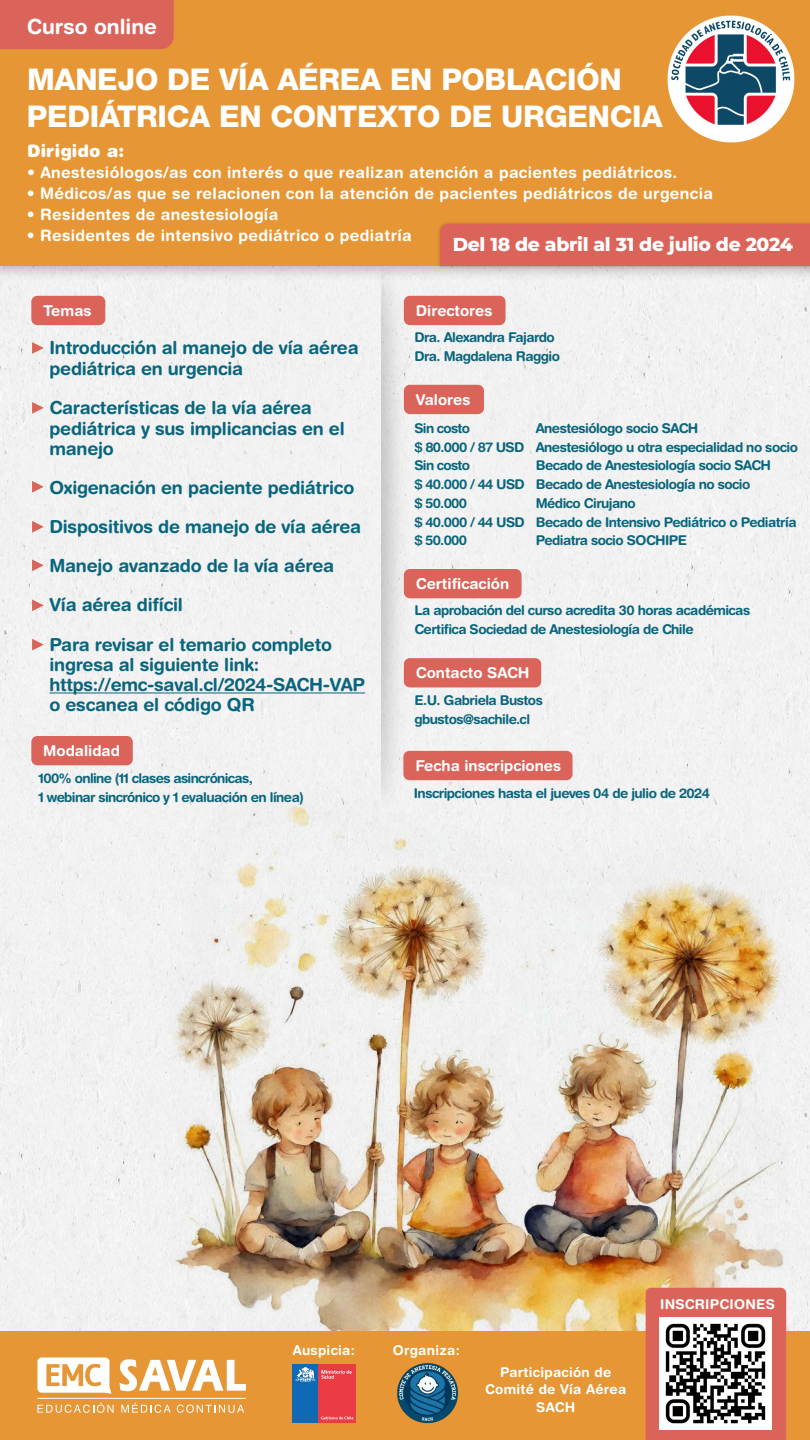
<style>
.page{position:relative;width:810px;height:1440px;background:#fff}
.page>*{position:absolute;margin:0;border:0;box-sizing:border-box;transform-origin:0 0}
.t1{font:800 30px/36.8px "Helvetica Neue LT Std";letter-spacing:-.01em;color:#fff}
.t2{font:700 21px "Helvetica Rounded";color:#fff}
.t3{font:800 18.75px "Montserrat";letter-spacing:-.015em;color:#fff}
.t4{font:700 18px/20.2px "Helvetica Rounded";letter-spacing:-.015em;color:#0a667d}
.t5{font:900 17.25px "Helvetica Rounded LT Std";letter-spacing:.01em;color:#fff}
.t6{font:700 15.75px "Helvetica Rounded";letter-spacing:.02em;color:#fff}
.t7{font:700 15px "Helvetica Rounded";color:#fff}
.t8{font:700 13.5px/18.8px "Helvetica Rounded";letter-spacing:-.04em;color:#0a667d}
.t9{font:700 13.5px/17.2px "Helvetica Rounded";letter-spacing:.02em;color:#fff;text-align:center}
</style>
<div class="page">
<div style="left:0;top:286px;width:810px;height:1046px;background:#f1f1f1"></div>
<img style="left:170px;top:770px;width:618px;height:562px">
<hr style="left:49px;top:693px;width:316px;height:1px;background:#0a667d">
<svg style="left:32px;top:342px;width:12px;height:12px"></svg>
<svg style="left:32px;top:402px;width:12px;height:12px"></svg>
<svg style="left:32px;top:481px;width:12px;height:12px"></svg>
<svg style="left:32px;top:521px;width:12px;height:12px"></svg>
<svg style="left:32px;top:559px;width:12px;height:12px"></svg>
<svg style="left:32px;top:599px;width:12px;height:12px"></svg>
<svg style="left:32px;top:639px;width:12px;height:11px"></svg>
<div style="left:0;top:1332px;width:810px;height:108px;background:#e69634"></div>
<svg style="left:37px;top:1358px;width:74px;height:36px"></svg>
<svg style="left:119px;top:1359px;width:127px;height:32px"></svg>
<svg style="left:37px;top:1402px;width:77px;height:11px"></svg>
<svg style="left:121px;top:1403px;width:50px;height:10px"></svg>
<svg style="left:177px;top:1405px;width:67px;height:8px"></svg>
<hr style="left:37px;top:1398px;width:209px;height:1px;background:#fff">
<img style="left:381px;top:286px;width:35px;height:521px">
<div style="left:404px;top:296px;width:102px;height:29px;background:#db645a;border-radius:6px"></div>
<div style="left:31px;top:296px;width:74px;height:29px;background:#db645a;border-radius:6px"></div>
<div style="left:31px;top:736px;width:102px;height:29px;background:#db645a;border-radius:6px"></div>
<img style="left:0;top:266px;width:810px;height:20px">
<div style="left:0;top:0;width:810px;height:266px;background:#e69634"></div>
<div style="left:0;top:0;width:174px;height:49px;background:#db645a"></div>
<img style="left:667px;top:15px;width:128px;height:128px">
<div style="left:404px;top:385px;width:80px;height:29px;background:#db645a;border-radius:6px"></div>
<div style="left:404px;top:569px;width:118px;height:29px;background:#db645a;border-radius:6px"></div>
<div style="left:404px;top:658px;width:137px;height:29px;background:#db645a;border-radius:6px"></div>
<div style="left:403px;top:751px;width:170px;height:29px;background:#db645a;border-radius:6px"></div>
<div style="left:646px;top:1288px;width:140px;height:152px;background:#db645a"></div>
<img style="left:660px;top:1318px;width:112px;height:112px">
<img style="left:397px;top:1363px;width:61px;height:61px">
<img style="left:435px;top:222px;width:375px;height:49px">
<div style="left:440px;top:224px;width:370px;height:42px;background:#db645a"></div>
<div style="left:292px;top:1364px;width:27px;height:58px;background:#0f69b4"></div>
<div style="left:319px;top:1364px;width:37px;height:58px;background:#eb3c46"></div>
<svg style="left:321px;top:1416px;width:32px;height:3px"></svg>
<svg style="left:295px;top:1367px;width:57px;height:15px"></svg>
<h2 class="t2" style="left:27px;top:13px;width:132px">Curso online</h2>
<h1 class="t1" style="left:27px;top:61px;width:637px">MANEJO DE VÍA AÉREA EN POBLACIÓN<br>PEDIÁTRICA EN CONTEXTO DE URGENCIA</h1>
<p class="t5" style="left:27px;top:140px;width:99px">Dirigido a:</p>
<p class="t6" style="left:27px;top:163px;width:652px">• Anestesiólogos/as con interés o que realizan atención a pacientes pediátricos.</p>
<p class="t6" style="left:27px;top:184px;width:688px">• Médicos/as que se relacionen con la atención de pacientes pediátricos de urgencia</p>
<p class="t6" style="left:27px;top:205px;width:253px">• Residentes de anestesiología</p>
<p class="t6" style="left:27px;top:226px;width:387px">• Residentes de intensivo pediátrico o pediatría</p>
<h3 class="t3" style="left:453px;top:230px;width:342px">Del 18 de abril al 31 de julio de 2024</h3>
<p class="t7" style="left:43px;top:301px;width:50px">Temas</p>
<p class="t7" style="left:416px;top:301px;width:78px">Directores</p>
<h3 class="t4" style="left:49px;top:338px;width:311px">Introducción al manejo de vía aérea pediátrica en urgencia</h3>
<h3 class="t4" style="left:49px;top:398px;width:297px">Características de la vía aérea pediátrica y sus implicancias en el manejo</h3>
<h3 class="t4" style="left:49px;top:468px;width:313px;line-height:39px">Oxigenación en paciente pediátrico<br>Dispositivos de manejo de vía aérea<br>Manejo avanzado de la vía aérea<br>Vía aérea difícil</h3>
<h3 class="t4" style="left:49px;top:634px;width:317px">Para revisar el temario completo ingresa al siguiente link: https://emc-saval.cl/2024-SACH-VAP o escanea el código QR</h3>
<p class="t7" style="left:43px;top:741px;width:78px">Modalidad</p>
<p class="t8" style="left:39px;top:769px;width:267px">100% online (11 clases asincrónicas,<br>1 webinar sincrónico y 1 evaluación en línea)</p>
<p class="t8" style="left:414px;top:328px;width:147px">Dra. Alexandra Fajardo<br>Dra. Magdalena Raggio</p>
<p class="t7" style="left:416px;top:390px;width:56px">Valores</p>
<p class="t8" style="left:414px;top:418px;width:112px">Sin costo<br>$ 80.000 / 87 USD<br>Sin costo<br>$ 40.000 / 44 USD $ 50.000<br>$ 40.000 / 44 USD $ 50.000</p>
<p class="t8" style="left:536px;top:418px;width:264px">Anestesiólogo socio SACH<br>Anestesiólogo u otra especialidad no socio<br>Becado de Anestesiología socio SACH<br>Becado de Anestesiología no socio<br>Médico Cirujano<br>Becado de Intensivo Pediátrico o Pediatría<br>Pediatra socio SOCHIPE</p>
<p class="t7" style="left:416px;top:574px;width:95px">Certificación</p>
<p class="t8" style="left:414px;top:600px;width:337px">La aprobación del curso acredita 30 horas académicas<br>Certifica Sociedad de Anestesiología de Chile</p>
<p class="t7" style="left:416px;top:664px;width:115px">Contacto SACH</p>
<p class="t8" style="left:414px;top:691px;width:130px">E.U. Gabriela Bustos gbustos@sachile.cl</p>
<p class="t7" style="left:415px;top:756px;width:147px">Fecha inscripciones</p>
<p class="t8" style="left:414px;top:784px;width:298px">Inscripciones hasta el jueves 04 de julio de 2024</p>
<p class="t9" style="left:660px;top:1295px;width:116px">INSCRIPCIONES</p>
<p class="t9" style="left:293px;top:1341px;width:64px">Auspicia:</p>
<p class="t9" style="left:393px;top:1341px;width:69px">Organiza:</p>
<p class="t9" style="left:485px;top:1363px;width:143px">Participación de<br>Comité de Vía Aérea<br>SACH</p>
</div>
